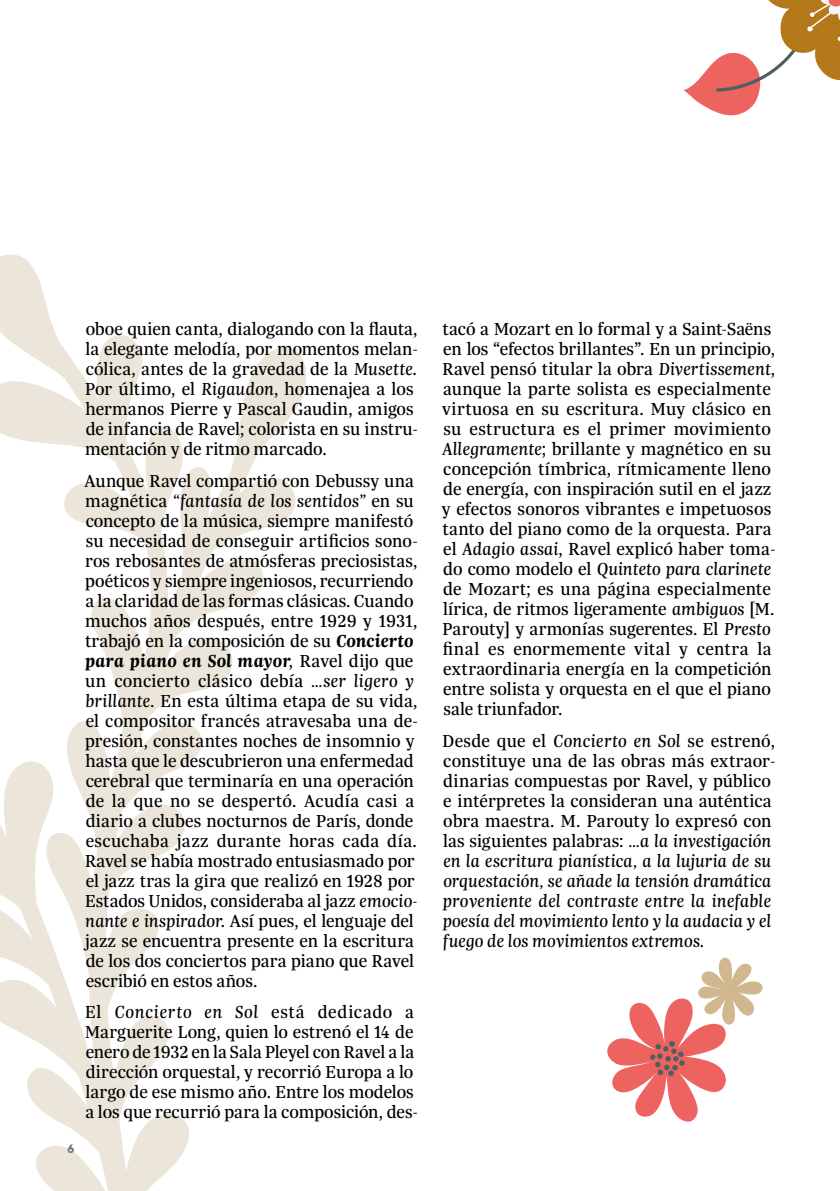
<style>
.page{position:relative;width:840px;height:1191px;background:#fff}
.page>*{position:absolute;margin:0;border:0;box-sizing:border-box;transform-origin:0 0}
.t1{font:18.6px/20px "Trola";color:#000}
.t2{font:italic 18.6px/20px "Trola";letter-spacing:.005em;color:#000}
.t3{font:800 12px "Gilroy";color:#706f6f}
.s1{font-style:italic}
.s2{font-weight:700;font-style:italic}
.s3{font-style:normal}
</style>
<div class="page">
<svg style="left:0;top:254px;width:307px;height:937px"></svg>
<svg style="left:607px;top:957px;width:156px;height:164px"></svg>
<svg style="left:683px;top:0;width:156px;height:116px"></svg>
<p class="t3" style="left:68px;top:1141px;width:8px">6</p>
<p class="t1" style="left:85px;top:319px;width:334px">oboe quien canta, dialogando con la flauta, la elegante melodía, por momentos melan&shy;cólica, antes de la gravedad de la <span class="s1">Musette</span>.<br>Por último, el <span class="s1">Rigaudon</span>, homenajea a los hermanos Pierre y Pascal Gaudin, amigos de infancia de Ravel; colorista en su instru&shy;mentación y de ritmo marcado.</p>
<p class="t1" style="left:84px;top:470px;width:335px">Aunque Ravel compartió con Debussy una magnética <span class="s1">“fantasía de los sentidos”</span> en su concepto de la música, siempre manifestó su necesidad de conseguir artificios sono&shy;ros rebosantes de atmósferas preciosistas, poéticos y siempre ingeniosos, recurriendo a la claridad de las formas clásicas. Cuando muchos años después, entre 1929 y 1931, trabajó en la composición de su <span class="s2">Concierto para piano en Sol mayor</span>, Ravel dijo que un concierto clásico debía <span class="s1">…ser ligero y brillante</span>. En esta última etapa de su vida, el compositor francés atravesaba una de&shy;presión, constantes noches de insomnio y hasta que le descubrieron una enfermedad cerebral que terminaría en una operación de la que no se despertó. Acudía casi a diario a clubes nocturnos de París, donde escuchaba jazz durante horas cada día.<br>Ravel se había mostrado entusiasmado por el jazz tras la gira que realizó en 1928 por Estados Unidos, consideraba al jazz <span class="s1">emocio&shy;nante e inspirador</span>. Así pues, el lenguaje del jazz se encuentra presente en la escritura de los dos conciertos para piano que Ravel escribió en estos años.</p>
<p class="t1" style="left:85px;top:1001px;width:334px">El <span class="s1">Concierto en Sol</span> está dedicado a Marguerite Long, quien lo estrenó el 14 de enero de 1932 en la Sala Pleyel con Ravel a la dirección orquestal, y recorrió Europa a lo largo de ese mismo año. Entre los modelos a los que recurrió para la composición, des-</p>
<p class="t1" style="left:441px;top:319px;width:335px">tacó a Mozart en lo formal y a Saint-Saëns en los “efectos brillantes”. En un principio, Ravel pensó titular la obra <span class="s1">Divertissement</span>, aunque la parte solista es especialmente virtuosa en su escritura. Muy clásico en su estructura es el primer movimiento <span class="s1">Allegramente</span>; brillante y magnético en su concepción tímbrica, rítmicamente lleno de energía, con inspiración sutil en el jazz y efectos sonoros vibrantes e impetuosos tanto del piano como de la orquesta. Para el <span class="s1">Adagio assai</span>, Ravel explicó haber toma&shy;do como modelo el <span class="s1">Quinteto para clarinete </span>de Mozart; es una página especialmente lírica, de ritmos ligeramente <span class="s1">ambiguos</span> [M.<br>Parouty] y armonías sugerentes. El <span class="s1">Presto </span>final es enormemente vital y centra la extraordinaria energía en la competición entre solista y orquesta en el que el piano sale triunfador.</p>
<p class="t2" style="left:442px;top:730px;width:334px"><span class="s3">Desde que el</span> Concierto en Sol <span class="s3">se estrenó, constituye una de las obras más extraor&shy;dinarias compuestas por Ravel, y público e intérpretes la consideran una auténtica obra maestra. M. Parouty lo expresó con las siguientes palabras:</span> …a la investigación en la escritura pianística, a la lujuria de su orquestación, se añade la tensión dramática proveniente del contraste entre la inefable poesía del movimiento lento y la audacia y el fuego de los movimientos extremos<span class="s3">.</span></p>
</div>
